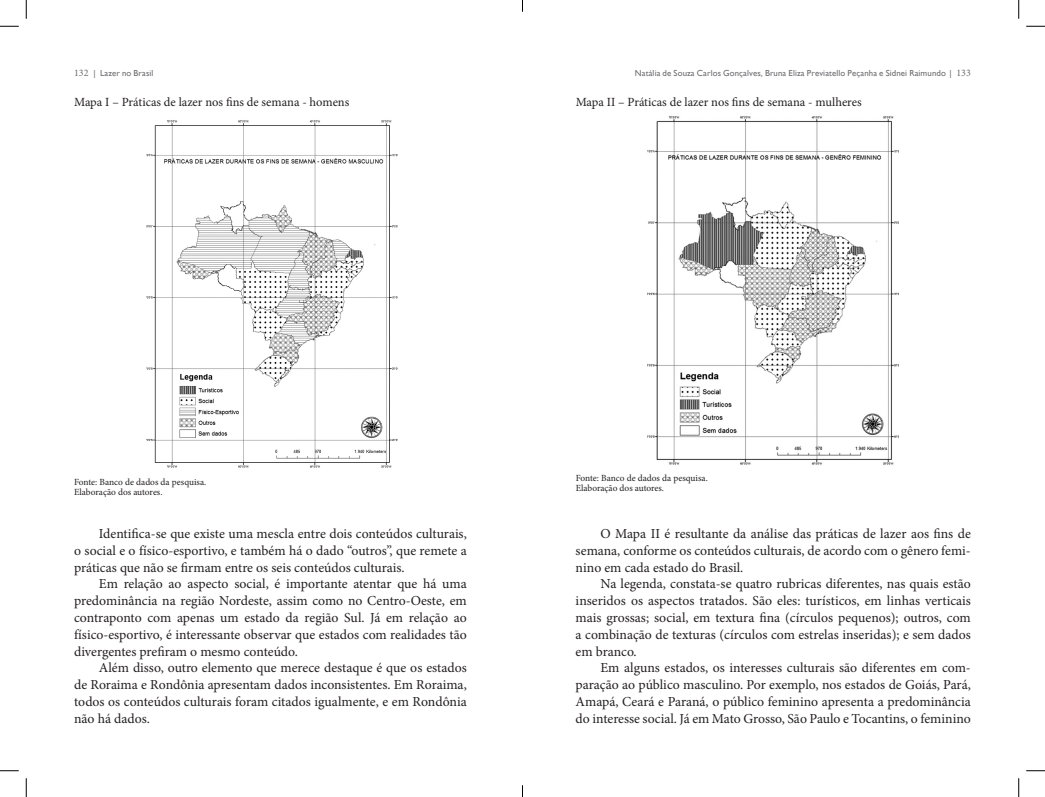
<style>
.page{position:relative;width:1045px;height:797px;background:#fff}
.page>*{position:absolute;margin:0;border:0;box-sizing:border-box;transform-origin:0 0}
.t1{font:13.75px/16.8px "Minion Pro";letter-spacing:-.01em;color:#231f20;text-align:justify}
.t2{font:12.5px "Minion Pro";letter-spacing:-.01em;color:#231f20}
.t3{font:9.38px/10.2px "Minion Pro";letter-spacing:.005em;color:#231f20}
.t4{font:8.75px "Gill Sans";letter-spacing:.015em;color:#6c6d70}
.t5{font:8.75px "Gill Sans";letter-spacing:.015em;color:#6c6d70}
.s1{font-family:"Minion Pro";font-size:10px}
.s2{font-style:inherit}
</style>
<div class="page">
<img style="left:146px;top:120px;width:251px;height:348px">
<img style="left:648px;top:116px;width:250px;height:349px">
<svg style="left:0;top:25px;width:19px;height:2px"></svg>
<svg style="left:1026px;top:25px;width:19px;height:2px"></svg>
<svg style="left:0;top:770px;width:19px;height:1px"></svg>
<svg style="left:1026px;top:770px;width:19px;height:1px"></svg>
<svg style="left:25px;top:0;width:2px;height:19px"></svg>
<svg style="left:25px;top:778px;width:2px;height:19px"></svg>
<svg style="left:1018px;top:0;width:1px;height:19px"></svg>
<svg style="left:1018px;top:778px;width:1px;height:19px"></svg>
<svg style="left:522px;top:785px;width:1px;height:12px"></svg>
<p class="t5" style="left:74px;top:68px;width:81px"><span class="s1">132</span> | Lazer no Brasil</p>
<p class="t4" style="left:635px;top:68px;width:337px">Natália de Souza Carlos Gonçalves, Bruna Eliza Previatello Peçanha e Sidnei Raimundo <span class="s2">|</span> <span class="s1">133</span></p>
<p class="t2" style="left:74px;top:94px;width:277px">Mapa I – Práticas de lazer nos fins de semana - homens</p>
<p class="t2" style="left:575px;top:94px;width:287px">Mapa II – Práticas de lazer nos fins de semana - mulheres</p>
<p class="t3" style="left:74px;top:476px;width:134px">Fonte: Banco de dados da pesquisa.<br>Elaboração dos autores.</p>
<p class="t1" style="left:74px;top:525px;width:394px;text-indent:25px">Identifica-se que existe uma mescla entre dois conteúdos culturais, o social e o físico-esportivo, e também há o dado “outros”, que remete a práticas que não se firmam entre os seis conteúdos culturais.</p>
<p class="t1" style="left:74px;top:575px;width:394px;text-indent:25px">Em relação ao aspecto social, é importante atentar que há uma predominância na região Nordeste, assim como no Centro-Oeste, em contraponto com apenas um estado da região Sul. Já em relação ao físico-esportivo, é interessante observar que estados com realidades tão divergentes prefiram o mesmo conteúdo.</p>
<p class="t1" style="left:74px;top:659px;width:394px;text-indent:25px">Além disso, outro elemento que merece destaque é que os estados de Roraima e Rondônia apresentam dados inconsistentes. Em Roraima, todos os conteúdos culturais foram citados igualmente, e em Rondônia não há dados.</p>
<p class="t3" style="left:575px;top:473px;width:134px">Fonte: Banco de dados da pesquisa.<br>Elaboração dos autores.</p>
<p class="t1" style="left:575px;top:525px;width:397px;text-indent:25px">O Mapa II é resultante da análise das práticas de lazer aos fins de semana, conforme os conteúdos culturais, de acordo com o gênero femi&shy;nino em cada estado do Brasil.</p>
<p class="t1" style="left:575px;top:575px;width:397px;text-indent:25px">Na legenda, constata-se quatro rubricas diferentes, nas quais estão inseridos os aspectos tratados. São eles: turísticos, em linhas verticais mais grossas; social, em textura fina (círculos pequenos); outros, com a combinação de texturas (círculos com estrelas inseridas); e sem dados em branco.</p>
<p class="t1" style="left:575px;top:659px;width:397px;text-indent:25px">Em alguns estados, os interesses culturais são diferentes em com&shy;paração ao público masculino. Por exemplo, nos estados de Goiás, Pará, Amapá, Ceará e Paraná, o público feminino apresenta a predominância do interesse social. Já em Mato Grosso, São Paulo e Tocantins, o feminino</p>
</div>
